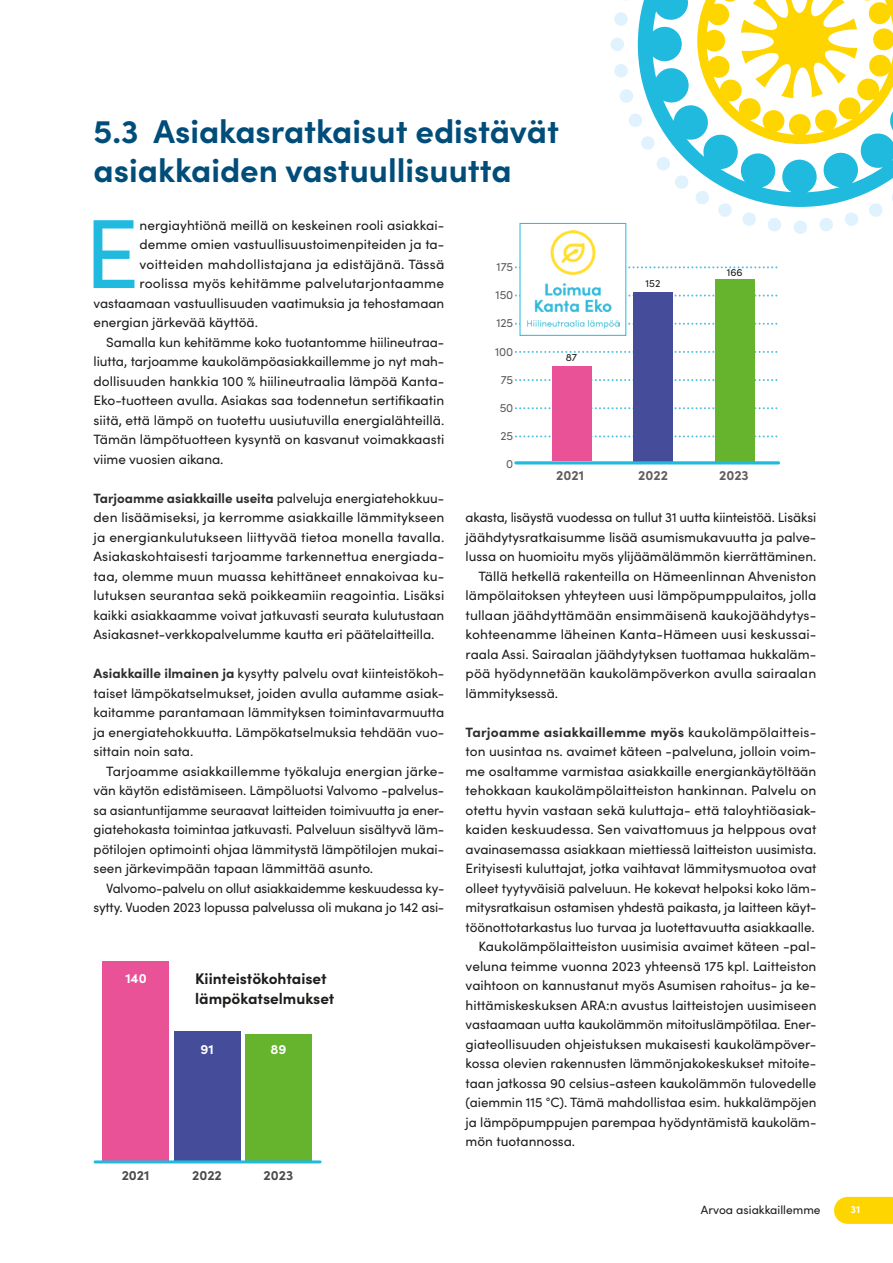
<style>
.page{position:relative;width:893px;height:1263px;background:#fff}
.page>*{position:absolute;margin:0;border:0;box-sizing:border-box;transform-origin:0 0}
.LEIPÄTEKSTI_TASAPALSTA_anfangi{font:98.4px "Sofia Pro";color:#20badf}
.H2_Alempi_otsikko{font:700 33px "Sofia Pro";color:#004d7a}
.t1{font:700 15.45px/19.5px "Sofia Pro";color:#1d1d1b}
.leipis{font:13.5px/19.5px "Sofia Pro";color:#1d1d1b;text-align:justify}
.Leipäteksti_ISKU{font:13.5px/19.5px "Sofia Pro";color:#1d1d1b;text-align:justify}
.LEIPÄTEKSTI_TASAPALSTA_anfangi-2{font:13.5px "Sofia Pro";letter-spacing:.005em;color:#1d1d1b}
.leipis-2{font:13.5px/19.5px "Sofia Pro";color:#1d1d1b;text-align:justify;scale:.96 1}
.t2{font:700 13.5px "Sofia Pro";color:#605d5b}
.t3{font:700 13.5px "Sofia Pro";color:#4b4b4a}
.t4{font:700 13.5px "Sofia Pro";color:#fff}
.t5{font:12px "Sofia Pro";color:#1d1d1b}
.t6{font:12px "Sofia Pro";letter-spacing:-.01em;color:#605d5b}
.t7{font:10.5px "Sofia Pro";color:#1d1d1b}
.t8{font:700 10.5px "Sofia Pro";color:#fff}
.s1{font-weight:700;color:#2e2d2c}
</style>
<div class="page">
<div style="left:847px;top:1197px;width:46px;height:27px;background:#ffd500"></div>
<svg style="left:516px;top:435px;width:262px;height:2px"></svg>
<svg style="left:516px;top:407px;width:262px;height:2px"></svg>
<svg style="left:516px;top:379px;width:262px;height:2px"></svg>
<svg style="left:516px;top:351px;width:262px;height:2px"></svg>
<svg style="left:516px;top:323px;width:262px;height:2px"></svg>
<svg style="left:516px;top:295px;width:262px;height:2px"></svg>
<svg style="left:516px;top:266px;width:262px;height:2px"></svg>
<div style="left:633px;top:292px;width:40px;height:171px;background:#454d9b"></div>
<div style="left:552px;top:367px;width:39px;height:94px;background:#ea5297"></div>
<div style="left:715px;top:279px;width:40px;height:184px;background:#66b32e"></div>
<hr style="left:516px;top:461px;width:262px;height:3px;background:#20badf">
<div style="left:520px;top:223px;width:106px;height:112px;background:#fff"></div>
<img style="left:527px;top:230px;width:92px;height:99px">
<svg style="left:793px;top:220px;width:14px;height:14px"></svg>
<div style="left:102px;top:961px;width:67px;height:201px;background:#ea5297"></div>
<div style="left:245px;top:1034px;width:67px;height:128px;background:#66b32e"></div>
<div style="left:174px;top:1031px;width:66px;height:131px;background:#454d9b"></div>
<hr style="left:95px;top:1160px;width:225px;height:3px;background:#20badf">
<svg style="left:638px;top:0;width:255px;height:207px;fill:#20badf"></svg>
<svg style="left:891px;top:190px;width:2px;height:14px"></svg>
<svg style="left:868px;top:202px;width:15px;height:15px"></svg>
<svg style="left:819px;top:218px;width:14px;height:13px"></svg>
<svg style="left:845px;top:212px;width:13px;height:14px"></svg>
<svg style="left:614px;top:12px;width:14px;height:14px"></svg>
<svg style="left:610px;top:37px;width:14px;height:14px"></svg>
<svg style="left:614px;top:64px;width:14px;height:13px"></svg>
<svg style="left:742px;top:212px;width:14px;height:14px"></svg>
<svg style="left:620px;top:89px;width:13px;height:14px"></svg>
<svg style="left:695px;top:190px;width:15px;height:14px"></svg>
<svg style="left:768px;top:218px;width:13px;height:13px"></svg>
<svg style="left:717px;top:202px;width:16px;height:15px"></svg>
<svg style="left:629px;top:113px;width:14px;height:14px"></svg>
<svg style="left:640px;top:135px;width:15px;height:15px"></svg>
<svg style="left:656px;top:156px;width:33px;height:33px"></svg>
<svg style="left:697px;top:0;width:196px;height:144px"></svg>
<h2 class="H2_Alempi_otsikko" style="left:94px;top:106px;width:467px">5.3 Asiakasratkaisut edistävät</h2>
<h2 class="H2_Alempi_otsikko" style="left:94px;top:145px;width:420px">asiakkaiden vastuullisuutta</h2>
<p class="LEIPÄTEKSTI_TASAPALSTA_anfangi" style="left:84px;top:182px;width:57px">E</p>
<p class="LEIPÄTEKSTI_TASAPALSTA_anfangi-2" style="left:139px;top:215px;width:306px">nergiayhtiönä meillä on keskeinen rooli asiakkai-</p>
<p class="LEIPÄTEKSTI_TASAPALSTA_anfangi-2" style="left:139px;top:234px;width:306px">demme omien vastuullisuustoimenpiteiden ja ta-</p>
<p class="LEIPÄTEKSTI_TASAPALSTA_anfangi-2" style="left:139px;top:254px;width:306px">voitteiden mahdollistajana ja edistäjänä. Tässä</p>
<p class="LEIPÄTEKSTI_TASAPALSTA_anfangi-2" style="left:139px;top:273px;width:306px">roolissa myös kehitämme palvelutarjontaamme</p>
<p class="LEIPÄTEKSTI_TASAPALSTA_anfangi-2" style="left:94px;top:293px;width:352px">vastaamaan vastuullisuuden vaatimuksia ja tehostamaan</p>
<p class="LEIPÄTEKSTI_TASAPALSTA_anfangi-2" style="left:94px;top:312px;width:166px">energian järkevää käyttöä.</p>
<p class="leipis" style="left:94px;top:331px;width:352px;text-indent:13px">Samalla kun kehitämme koko tuotantomme hiilineutraa&shy;liutta, tarjoamme kaukolämpöasiakkaillemme jo nyt mah&shy;dollisuuden hankkia 100 % hiilineutraalia lämpöä Kanta-</p>
<p class="leipis" style="left:94px;top:390px;width:352px">Eko-tuotteen avulla. Asiakas saa todennetun sertifikaatin siitä, että lämpö on tuotettu uusiutuvilla energialähteillä.<br>Tämän lämpötuotteen kysyntä on kasvanut voimakkaasti viime vuosien aikana.</p>
<p class="Leipäteksti_ISKU" style="left:94px;top:487px;width:352px"><span class="s1">Tarjoamme asiakkaille useita</span> palveluja energiatehokkuu&shy;den lisäämiseksi, ja kerromme asiakkaille lämmitykseen ja energiankulutukseen liittyvää tietoa monella tavalla.<br>Asiakaskohtaisesti tarjoamme tarkennettua energiada&shy;taa, olemme muun muassa kehittäneet ennakoivaa ku&shy;lutuksen seurantaa sekä poikkeamiin reagointia. Lisäksi kaikki asiakkaamme voivat jatkuvasti seurata kulutustaan Asiakasnet-verkkopalvelumme kautta eri päätelaitteilla.</p>
<p class="Leipäteksti_ISKU" style="left:94px;top:663px;width:352px"><span class="s1">Asiakkaille ilmainen ja</span> kysytty palvelu ovat kiinteistökoh&shy;taiset lämpökatselmukset, joiden avulla autamme asiak&shy;kaitamme parantamaan lämmityksen toimintavarmuutta ja energiatehokkuutta. Lämpökatselmuksia tehdään vuo&shy;sittain noin sata.</p>
<p class="leipis" style="left:94px;top:760px;width:352px;text-align:right">Tarjoamme asiakkaillemme työkaluja energian järke&shy;vän käytön edistämiseen. Lämpöluotsi Valvomo -palvelus-</p>
<p class="leipis-2" style="left:94px;top:799px;width:367px">sa asiantuntijamme seuraavat laitteiden toimivuutta ja ener&shy;giatehokasta toimintaa jatkuvasti. Palveluun sisältyvä läm&shy;pötilojen optimointi ohjaa lämmitystä lämpötilojen mukai&shy;seen järkevimpään tapaan lämmittää asunto.</p>
<p class="leipis" style="left:94px;top:877px;width:352px;text-align:right">Valvomo-palvelu on ollut asiakkaidemme keskuudessa ky&shy;sytty. Vuoden 2023 lopussa palvelussa oli mukana jo 142 asi-</p>
<p class="t6" style="left:497px;top:258px;width:18px">175</p>
<p class="t6" style="left:496px;top:286px;width:19px">150</p>
<p class="t6" style="left:496px;top:314px;width:18px">125</p>
<p class="t6" style="left:495px;top:343px;width:20px">100</p>
<p class="t6" style="left:501px;top:371px;width:14px">75</p>
<p class="t6" style="left:500px;top:399px;width:15px">50</p>
<p class="t6" style="left:501px;top:427px;width:14px">25</p>
<p class="t6" style="left:506px;top:455px;width:9px">0</p>
<p class="t7" style="left:727px;top:265px;width:17px">166</p>
<p class="t7" style="left:645px;top:276px;width:16px">152</p>
<p class="t7" style="left:566px;top:350px;width:13px">87</p>
<p class="t2" style="left:556px;top:465px;width:29px">2021</p>
<p class="t2" style="left:638px;top:465px;width:31px">2022</p>
<p class="t2" style="left:719px;top:465px;width:31px">2023</p>
<p class="leipis" style="left:466px;top:507px;width:352px">akasta, lisäystä vuodessa on tullut 31 uutta kiinteistöä. Lisäksi jäähdytysratkaisumme lisää asumismukavuutta ja palve&shy;lussa on huomioitu myös ylijäämälämmön kierrättäminen.</p>
<p class="leipis" style="left:466px;top:565px;width:352px;text-indent:13px">Tällä hetkellä rakenteilla on Hämeenlinnan Ahveniston lämpölaitoksen yhteyteen uusi lämpöpumppulaitos, jolla tullaan jäähdyttämään ensimmäisenä kaukojäähdytys&shy;kohteenamme läheinen Kanta-Hämeen uusi keskussai&shy;raala Assi. Sairaalan jäähdytyksen tuottamaa hukkaläm&shy;pöä hyödynnetään kaukolämpöverkon avulla sairaalan lämmityksessä.</p>
<p class="Leipäteksti_ISKU" style="left:466px;top:721px;width:352px"><span class="s1">Tarjoamme asiakkaillemme myös</span> kaukolämpölaitteis&shy;ton uusintaa ns. avaimet käteen -palveluna, jolloin voim&shy;me osaltamme varmistaa asiakkaille energiankäytöltään tehokkaan kaukolämpölaitteiston hankinnan. Palvelu on otettu hyvin vastaan sekä kuluttaja- että taloyhtiöasiak&shy;kaiden keskuudessa. Sen vaivattomuus ja helppous ovat avainasemassa asiakkaan miettiessä laitteiston uusimista.<br>Erityisesti kuluttajat, jotka vaihtavat lämmitysmuotoa ovat olleet tyytyväisiä palveluun. He kokevat helpoksi koko läm&shy;mitysratkaisun ostamisen yhdestä paikasta, ja laitteen käyt&shy;töönottotarkastus luo turvaa ja luotettavuutta asiakkaalle.</p>
<p class="leipis" style="left:466px;top:936px;width:352px;text-indent:13px">Kaukolämpölaitteiston uusimisia avaimet käteen -pal&shy;veluna teimme vuonna 2023 yhteensä 175 kpl. Laitteiston vaihtoon on kannustanut myös Asumisen rahoitus- ja ke&shy;hittämiskeskuksen ARA:n avustus laitteistojen uusimiseen vastaamaan uutta kaukolämmön mitoituslämpötilaa. Ener&shy;giateollisuuden ohjeistuksen mukaisesti kaukolämpöver&shy;kossa olevien rakennusten lämmönjakokeskukset mitoite&shy;taan jatkossa 90 celsius-asteen kaukolämmön tulovedelle (aiemmin 115 °C). Tämä mahdollistaa esim. hukkalämpöjen ja lämpöpumppujen parempaa hyödyntämistä kaukoläm&shy;mön tuotannossa.</p>
<p class="t1" style="left:195px;top:968px;width:141px">Kiinteistökohtaiset lämpökatselmukset</p>
<p class="t4" style="left:125px;top:968px;width:23px">140</p>
<p class="t4" style="left:200px;top:1039px;width:15px">91</p>
<p class="t4" style="left:270px;top:1039px;width:18px">89</p>
<p class="t3" style="left:122px;top:1164px;width:29px">2021</p>
<p class="t3" style="left:192px;top:1164px;width:31px">2022</p>
<p class="t3" style="left:264px;top:1164px;width:31px">2023</p>
<p class="t5" style="left:701px;top:1201px;width:121px">Arvoa asiakkaillemme</p>
<p class="t8" style="left:850px;top:1201px;width:11px">31</p>
</div>
